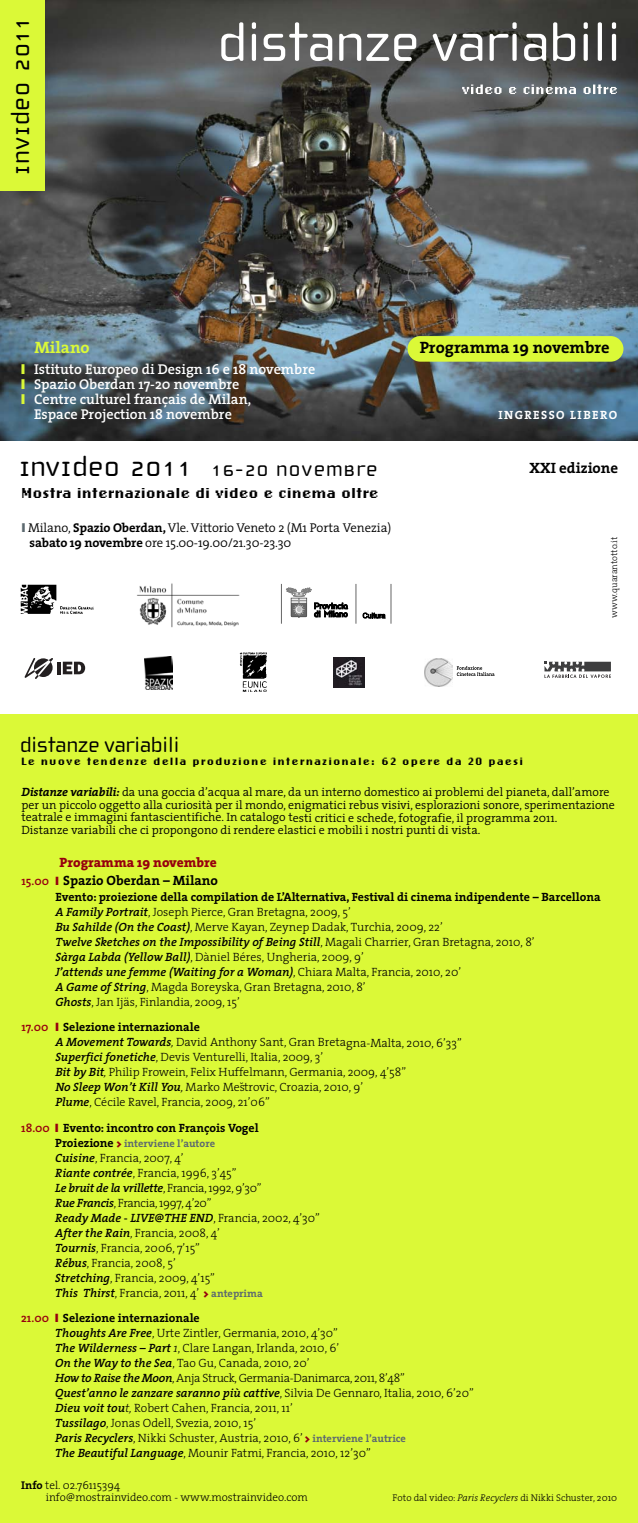
<style>
.page{position:relative;width:638px;height:1523px;background:#fff}
.page>*{position:absolute;margin:0;border:0;box-sizing:border-box;transform-origin:0 0}
.t1{font:57px "Cholla Wide";color:#fff}
.t2{font:27px "Cholla Unicase";letter-spacing:.02em;color:#000}
.t3{font:22.5px "Emigre Eight";color:#000}
.t4{font:22.5px "Cholla Unicase";letter-spacing:.05em;color:#000}
.t5{font:22.5px "Cholla Wide";color:#000}
.t6{font:16.5px "Emigre Eight";letter-spacing:.065em;color:#000}
.t7{font:700 16.5px "The Serif";color:#000}
.t8{font:700 16.5px "The Serif";color:#dbf937}
.t9{font:700 15px "The Serif";color:#000}
.t10{font:600 14.25px/15px "The Serif";color:#fff}
.t11{font:700 13.5px/18.5px "The Serif";color:#000;text-align:right}
.t12{font:300 12.75px/14.2px "The Serif";letter-spacing:-.01em;color:#000}
.t13{font:300 12px/15px "The Serif";color:#000}
.t14{font:300 12px/12.8px "The Serif";color:#000}
.t15{font:700 12px "The Serif";color:#000}
.t16{font:700 12px "The Serif";letter-spacing:.12em;color:#fff}
.t17{font:300 11.25px/12px "The Serif";color:#000}
.t18{font:700 10.5px "The Serif";color:#5c696f}
.t19{font:300 9.75px "The Serif";color:#000}
.t20{font:300 9px "The Serif";color:#000}
.s1{font-family:"Cholla Wide"}
.s2{font-size:30px}
.s3{font-family:"Cholla Wide";font-size:30px}
.s4{font-weight:700}
.s5{font-weight:700;font-style:italic}
.s6{font-weight:800;color:#96000e}
.s7{font-weight:600;font-size:12px;color:#96000e}
.s8{font-weight:600;font-style:italic}
.s9{font-weight:600;color:#96000e}
.s10{font-style:italic}
.s11{font-size:12px;color:#000}
.s12{font-weight:900;color:#96000e}
.s13{font-weight:900;font-size:10.5px;color:#96000e}
.s14{font-weight:700;font-size:10.5px;color:#5c696f}
</style>
<div class="page">
<img style="left:0;top:0;width:638px;height:440px">
<div style="left:407px;top:336px;width:216px;height:25px;background:#dbf937;border-radius:13px"></div>
<div style="left:0;top:713px;width:638px;height:808px;background:#dbf937"></div>
<div style="left:0;top:0;width:45px;height:191px;background:#dbf937"></div>
<svg style="left:462px;top:85px;width:155px;height:9px"></svg>
<img style="left:425px;top:658px;width:28px;height:28px">
<svg style="left:457px;top:666px;width:37px;height:10px"></svg>
<img style="left:145px;top:657px;width:27px;height:32px">
<img style="left:334px;top:657px;width:31px;height:30px">
<img style="left:239px;top:652px;width:28px;height:39px">
<hr style="left:281px;top:584px;width:1px;height:39px;background:#666">
<hr style="left:356px;top:584px;width:1px;height:39px;background:#666">
<svg style="left:363px;top:612px;width:22px;height:6px"></svg>
<hr style="left:391px;top:584px;width:1px;height:39px;background:#666">
<svg style="left:286px;top:587px;width:62px;height:31px"></svg>
<img style="left:21px;top:584px;width:73px;height:30px">
<img style="left:137px;top:583px;width:103px;height:45px">
<svg style="left:544px;top:661px;width:67px;height:17px"></svg>
<svg style="left:25px;top:658px;width:28px;height:21px"></svg>
<hr style="left:57px;top:661px;width:4px;height:13px;background:#231f20">
<svg style="left:63px;top:661px;width:22px;height:13px"></svg>
<svg style="left:22px;top:364px;width:3px;height:40px"></svg>
<h2 class="t2" style="left:4px;top:175px;width:159px;rotate:-90deg">Invi<span class="s1">d</span>eo 2011</h2>
<h1 class="t1" style="left:218px;top:8px;width:405px">distanze variabili</h1>
<h3 class="t8" style="left:34px;top:342px;width:57px">Milano</h3>
<p class="t10" style="left:34px;top:364px;width:283px">Istituto Europeo di Design 16 e 18 novembre Spazio Oberdan 17-20 novembre<br>Centre culturel français de Milan,<br>Espace Projection 18 novembre</p>
<h3 class="t4" style="left:19px;top:455px;width:360px"><span class="s2">Invi</span><span class="s3">d</span><span class="s2">eo 2011</span> 16-20 novembre</h3>
<h3 class="t3" style="left:21px;top:477px;width:359px">Mostra internazionale di video e cinema oltre</h3>
<p class="t12" style="left:28px;top:522px;width:365px">Milano, <span class="s4">Spazio Oberdan,</span> Vle. Vittorio Veneto 2 (M1 Porta Venezia) <span class="s4">sabato 19 novembre</span> ore 15.00-19.00/21.30-23.30</p>
<h3 class="t7" style="left:420px;top:342px;width:191px">Programma 19 novembre</h3>
<p class="t16" style="left:498px;top:411px;width:120px">INGRESSO LIBERO</p>
<p class="t9" style="left:529px;top:463px;width:90px">XXI edizione</p>
<p class="t20" style="left:611px;top:617px;width:82px;rotate:-90deg">www.quarantotto.it</p>
<h3 class="t5" style="left:20px;top:730px;width:161px">distanze variabili</h3>
<h3 class="t6" style="left:21px;top:750px;width:503px">Le nuove tendenze della produzione internazionale: 62 opere da 20 paesi</h3>
<p class="t14" style="left:21px;top:787px;width:595px"><span class="s5">Distanze variabili:</span> da una goccia d’acqua al mare, da un interno domestico ai problemi del pianeta, dall’amore per un piccolo oggetto alla curiosità per il mondo, enigmatici rebus visivi, esplorazioni sonore, sperimentazione teatrale e immagini fantascientifiche. In catalogo testi critici e schede, fotografie, il programma 2011.<br>Distanze variabili che ci propongono di rendere elastici e mobili i nostri punti di vista.</p>
<p class="t11" style="left:21px;top:854px;width:198px"><span class="s6">Programma 19 novembre<br></span><span class="s7">15.00</span> Spazio Oberdan – Milano</p>
<p class="t13" style="left:55px;top:891px;width:547px"><span class="s4">Evento: proiezione della compilation de L’Alternativa, Festival di cinema indipendente – Barcellona </span><span class="s8">A Family Portrait</span>, Joseph Pierce, Gran Bretagna, 2009, 5’<br><span class="s8">Bu Sahilde (On the Coast)</span>, Merve Kayan, Zeynep Dadak, Turchia, 2009, 22’<br><span class="s8">Twelve Sketches on the Impossibility of Being Still</span>, Magali Charrier, Gran Bretagna, 2010, 8’<br><span class="s8">Sàrga Labda (Yellow Ball)</span>, Dàniel Béres, Ungheria, 2009, 9’<br><span class="s8">J’attends une femme (Waiting for a Woman)</span>, Chiara Malta, Francia, 2010, 20’<br><span class="s8">A Game of String</span>, Magda Boreyska, Gran Bretagna, 2010, 8’<br><span class="s8">Ghosts</span>, Jan Ijäs, Finlandia, 2009, 15’</p>
<p class="t13" style="left:55px;top:1021px;width:408px;text-indent:-34px"><span class="s9">17.00</span> <span class="s4">Selezione internazionale<br></span><span class="s8">A Movement Towards</span><span class="s10">,</span> David Anthony Sant, Gran Bretagna-Malta, 2010, 6’33” <span class="s8">Superfici fonetiche</span>, Devis Venturelli, Italia, 2009, 3’<br><span class="s8">Bit by Bit</span><span class="s10">,</span> Philip Frowein, Felix Huffelmann, Germania, 2009, 4’58”<br><span class="s8">No Sleep Won’t Kill You</span><span class="s10">,</span> Marko Mes˘trovic, Croazia, 2010, 9’<br><span class="s8">Plume</span>, Cécile Ravel, Francia, 2009, 21’06”</p>
<p class="t15" style="left:21px;top:1123px;width:239px"><span class="s9">18.00</span> Evento: incontro con François Vogel</p>
<p class="t18" style="left:55px;top:1139px;width:161px"><span class="s11">Proiezione</span> <span class="s12">&gt;</span> interviene l’autore</p>
<p class="t13" style="left:55px;top:1151px;width:266px"><span class="s8">Cuisine</span>, Francia, 2007, 4’<br><span class="s8">Riante contrée</span>, Francia, 1996, 3’45”<br><span class="s8">Le bruit de la vrillette</span>, Francia, 1992, 9’30”<br><span class="s8">Rue Francis</span>, Francia, 1997, 4’20”<br><span class="s8">Ready Made - LIVE@THE END</span>, Francia, 2002, 4’30” <span class="s8">After the Rain</span>, Francia, 2008, 4’<br><span class="s8">Tournis</span>, Francia, 2006, 7’15”<br><span class="s8">Rébus</span>, Francia, 2008, 5’<br><span class="s8">Stretching</span>, Francia, 2009, 4’15”<br><span class="s8">This Thirst</span>, Francia, 2011, 4’ <span class="s13">&gt;</span> <span class="s14">anteprima</span></p>
<p class="t13" style="left:55px;top:1311px;width:420px;text-indent:-34px"><span class="s9">21.00</span> <span class="s4">Selezione internazionale<br></span><span class="s8">Thoughts Are Free</span>, Urte Zintler, Germania, 2010, 4’30”<br><span class="s8">The Wilderness – Part</span> <span class="s10">1</span>, Clare Langan, Irlanda, 2010, 6’<br><span class="s8">On the Way to the Sea</span>, Tao Gu, Canada, 2010, 20’<br><span class="s8">How to Raise the Moon</span>, Anja Struck, Germania-Danimarca, 2011, 8’48”<br><span class="s8">Quest’anno le zanzare saranno più cattive</span>, Silvia De Gennaro, Italia, 2010, 6’20” <span class="s8">Dieu voit tou</span><span class="s10">t,</span> Robert Cahen, Francia, 2011, 11’<br><span class="s8">Tussilago</span>, Jonas Odell, Svezia, 2010, 15’<br><span class="s8">Paris Recyclers</span>, Nikki Schuster, Austria, 2010, 6’ <span class="s13">&gt;</span> <span class="s14">interviene l’autrice<br></span><span class="s8">The Beautiful Language</span>, Mounir Fatmi, Francia, 2010, 12’30”</p>
<p class="t19" style="left:393px;top:1494px;width:226px">Foto dal video: <span class="s10">Paris Recyclers</span> di Nikki Schuster, 2010</p>
<p class="t17" style="left:46px;top:1480px;width:263px;text-indent:-25px"><span class="s4">Info</span> tel. 02.76115394<br>info@mostrainvideo.com - www.mostrainvideo.com</p>
</div>
